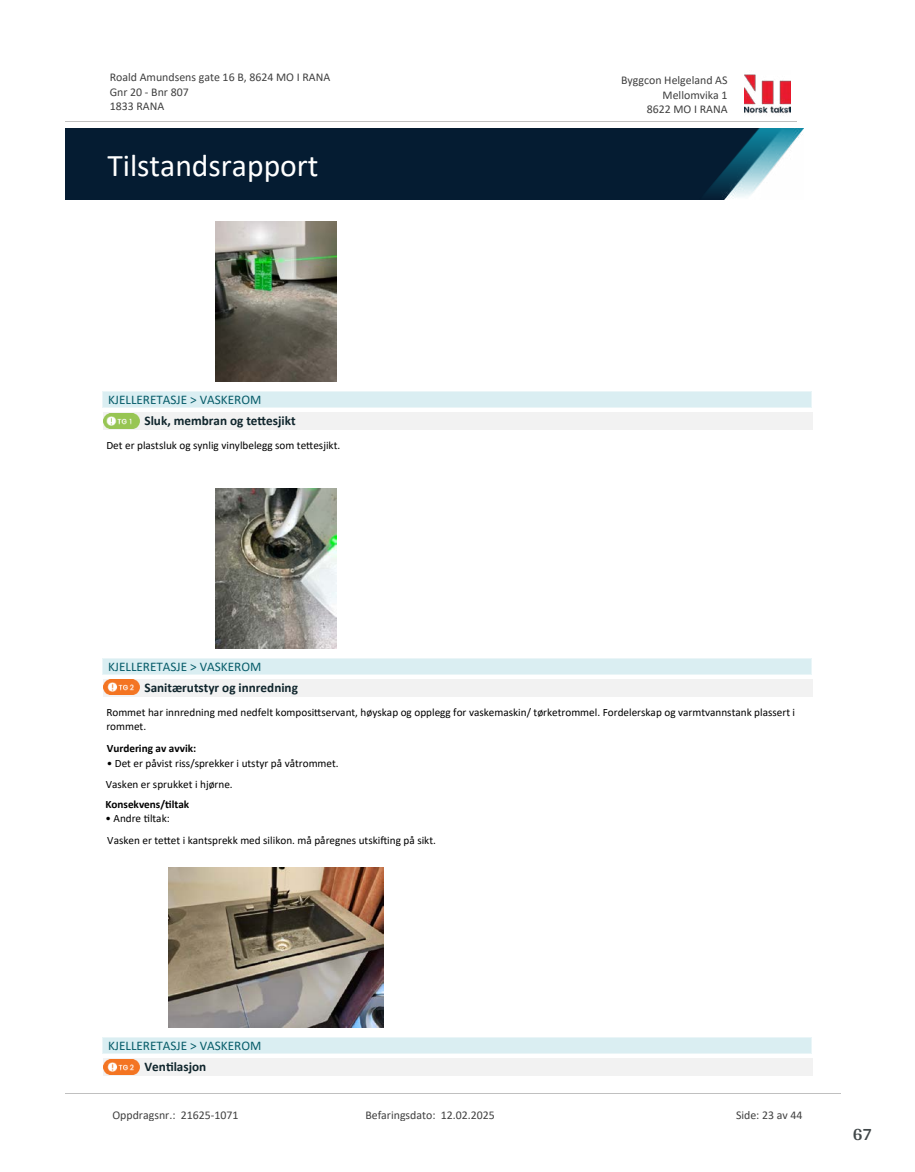
<style>
.page{position:relative;width:915px;height:1172px;background:#fff}
.page>*{position:absolute;margin:0;border:0;box-sizing:border-box;transform-origin:0 0}
.t1{font:31.65px "Calibri";color:#fff}
.t2{font:700 18px "Arya";color:#414749}
.t3{font:13.2px "Calibri";color:#065c69}
.t4{font:700 13.2px "Calibri";color:#0f252c}
.t5{font:11.85px/14.5px "Calibri";color:#404040}
.t6{font:11.25px/13.6px "Calibri";color:#000}
.t7{font:700 11.25px "Calibri";color:#000}
</style>
<div class="page">
<img style="left:215px;top:222px;width:121px;height:160px">
<div style="left:104px;top:412px;width:708px;height:17px;background:#f2f2f2"></div>
<svg style="left:107px;top:428px;width:29px;height:1px"></svg>
<img style="left:104px;top:413px;width:35px;height:15px">
<div style="left:103px;top:391px;width:708px;height:16px;background:#daeef2"></div>
<hr style="left:103px;top:391px;width:708px;height:1px;background:#eaf5f7">
<hr style="left:103px;top:407px;width:708px;height:1px;background:#eaf5f7">
<img style="left:215px;top:488px;width:121px;height:160px">
<div style="left:104px;top:679px;width:708px;height:17px;background:#f2f2f2"></div>
<svg style="left:107px;top:679px;width:29px;height:1px"></svg>
<img style="left:104px;top:680px;width:35px;height:15px">
<div style="left:103px;top:658px;width:708px;height:16px;background:#daeef2"></div>
<hr style="left:103px;top:658px;width:708px;height:1px;background:#eaf5f7">
<hr style="left:103px;top:674px;width:708px;height:1px;background:#eaf5f7">
<img style="left:169px;top:867px;width:214px;height:160px">
<div style="left:104px;top:1058px;width:708px;height:17px;background:#f2f2f2"></div>
<svg style="left:107px;top:1074px;width:29px;height:1px"></svg>
<img style="left:104px;top:1059px;width:35px;height:15px">
<div style="left:103px;top:1037px;width:708px;height:16px;background:#daeef2"></div>
<hr style="left:103px;top:1037px;width:708px;height:1px;background:#eaf5f7">
<hr style="left:103px;top:1053px;width:708px;height:1px;background:#eaf5f7">
<img style="left:744px;top:74px;width:46px;height:40px">
<hr style="left:65px;top:121px;width:731px;height:1px;background:#c0c0c0">
<img style="left:65px;top:129px;width:738px;height:71px">
<hr style="left:65px;top:1093px;width:775px;height:1px;background:#c0c0c0">
<p class="t5" style="left:110px;top:70px;width:222px">Roald Amundsens gate 16 B, 8624 MO I RANA<br>Gnr 20 - Bnr 807<br>1833 RANA</p>
<p class="t5" style="left:621px;top:73px;width:108px">Byggcon Helgeland AS</p>
<p class="t5" style="left:662px;top:87px;width:66px">Mellomvika 1</p>
<p class="t5" style="left:646px;top:102px;width:82px">8622 MO I RANA</p>
<h1 class="t1" style="left:107px;top:143px;width:213px">Tilstandsrapport</h1>
<p class="t3" style="left:108px;top:390px;width:155px">KJELLERETASJE &gt; VASKEROM</p>
<p class="t4" style="left:144px;top:411px;width:152px">Sluk, membran og te琀琀esjikt</p>
<p class="t6" style="left:106px;top:438px;width:235px">Det er plastsluk og synlig vinylbelegg som te琀琀esjikt.</p>
<p class="t3" style="left:108px;top:657px;width:155px">KJELLERETASJE &gt; VASKEROM</p>
<p class="t4" style="left:144px;top:678px;width:155px">Sanitærutstyr og innredning</p>
<p class="t6" style="left:106px;top:705px;width:690px">Rommet har innredning med nedfelt komposi琀琀servant, høyskap og opplegg for vaskemaskin/ tørketrommel. Fordelerskap og varmtvannstank plassert i rommet.</p>
<p class="t7" style="left:107px;top:741px;width:91px">Vurdering av avvik:</p>
<p class="t6" style="left:106px;top:752px;width:234px;line-height:20.7px">• Det er påvist riss/sprekker i utstyr på våtrommet.<br>Vasken er sprukket i hjørne.</p>
<p class="t7" style="left:105px;top:796px;width:85px">Konsekvens/琀椀ltak</p>
<p class="t6" style="left:105px;top:807px;width:332px;line-height:21.8px">• Andre 琀椀ltak:<br>Vasken er te琀琀et i kantsprekk med silikon. må påregnes utski昀琀ing på sikt.</p>
<p class="t3" style="left:108px;top:1036px;width:155px">KJELLERETASJE &gt; VASKEROM</p>
<p class="t4" style="left:144px;top:1057px;width:63px">Ven琀椀lasjon</p>
<p class="t5" style="left:112px;top:1107px;width:127px">Oppdragsnr.: 21625-1071</p>
<p class="t5" style="left:365px;top:1107px;width:131px">Befaringsdato: 12.02.2025</p>
<p class="t5" style="left:735px;top:1107px;width:68px">Side: 23 av 44</p>
<h2 class="t2" style="left:852px;top:1123px;width:21px">67</h2>
</div>
